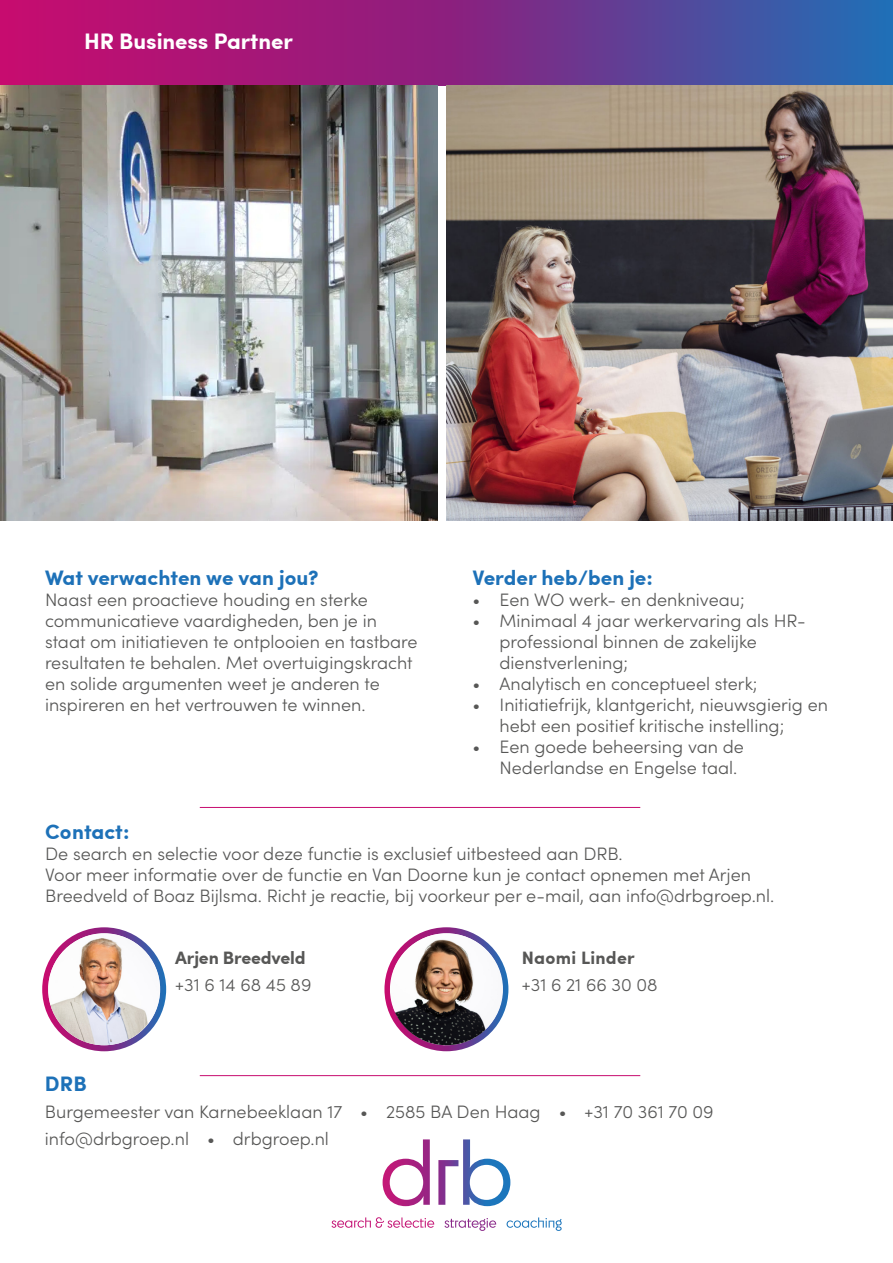
<style>
.page{position:relative;width:893px;height:1263px;background:#fff}
.page>*{position:absolute;margin:0;border:0;box-sizing:border-box;transform-origin:0 0}
.t1{font:700 22.5px "Sofia Pro";letter-spacing:-.005em;color:#fff}
.t2{font:700 21px "Sofia Pro";color:#1d71b8}
.t3{font:300 18px/21px "Sofia Pro";color:#575756}
.t4{font:700 18px "Sofia Pro";letter-spacing:-.01em;color:#575756}
.t5{font:700 18px "Sofia Pro";letter-spacing:.015em;color:#575756}
</style>
<div class="page">
<svg style="left:0;top:0;width:893px;height:85px"></svg>
<img style="left:0;top:85px;width:437px;height:435px">
<img style="left:446px;top:85px;width:447px;height:435px">
<hr style="left:200px;top:1075px;width:440px;height:1px;background:#c70c6f">
<hr style="left:200px;top:807px;width:440px;height:1px;background:#c70c6f">
<svg style="left:383px;top:1139px;width:47px;height:67px"></svg>
<svg style="left:438px;top:1139px;width:72px;height:67px"></svg>
<svg style="left:332px;top:1217px;width:102px;height:11px"></svg>
<svg style="left:444px;top:1218px;width:52px;height:13px"></svg>
<svg style="left:507px;top:1217px;width:55px;height:14px"></svg>
<svg style="left:42px;top:927px;width:124px;height:124px"></svg>
<svg style="left:384px;top:927px;width:124px;height:124px"></svg>
<img style="left:390px;top:933px;width:113px;height:112px;border-radius:50%">
<img style="left:48px;top:933px;width:112px;height:112px;border-radius:50%">
<p class="t1" style="left:84px;top:32px;width:210px">HR Business Partner</p>
<p class="t2" style="left:45px;top:569px;width:275px">Wat verwachten we van jou?</p>
<p class="t3" style="left:45px;top:591px;width:374px">Naast een proactieve houding en sterke communicatieve vaardigheden, ben je in staat om initiatieven te ontplooien en tastbare resultaten te behalen. Met overtuigingskracht en solide argumenten weet je anderen te inspireren en het vertrouwen te winnen.</p>
<p class="t2" style="left:472px;top:569px;width:182px">Verder heb/ben je:</p>
<p class="t3" style="left:472px;top:591px;width:274px">• Een WO werk- en denkniveau;</p>
<p class="t3" style="left:500px;top:612px;width:308px;text-indent:-27px">• Minimaal 4 jaar werkervaring als HR&shy;professional binnen de zakelijke dienstverlening;</p>
<p class="t3" style="left:472px;top:675px;width:286px">• Analytisch en conceptueel sterk;</p>
<p class="t3" style="left:500px;top:696px;width:330px;text-indent:-27px">• Initiatiefrijk, klantgericht, nieuwsgierig en hebt een positief kritische instelling;</p>
<p class="t3" style="left:500px;top:738px;width:246px;text-indent:-27px">• Een goede beheersing van de<br>Nederlandse en Engelse taal.</p>
<p class="t2" style="left:45px;top:824px;width:86px">Contact:</p>
<p class="t3" style="left:45px;top:845px;width:731px">De search en selectie voor deze functie is exclusief uitbesteed aan DRB.<br>Voor meer informatie over de functie en Van Doorne kun je contact opnemen met Arjen<br>Breedveld of Boaz Bijlsma. Richt je reactie, bij voorkeur per e-mail, aan info@drbgroep.nl.</p>
<p class="t4" style="left:175px;top:950px;width:132px">Arjen Breedveld</p>
<p class="t3" style="left:175px;top:976px;width:138px">+31 6 14 68 45 89</p>
<p class="t5" style="left:522px;top:950px;width:114px">Naomi Linder</p>
<p class="t3" style="left:522px;top:976px;width:137px">+31 6 21 66 30 08</p>
<p class="t2" style="left:45px;top:1075px;width:43px">DRB</p>
<p class="t3" style="left:45px;top:1100px;width:670px;line-height:27px">Burgemeester van Karnebeeklaan 17 • 2585 BA Den Haag • +31 70 361 70 09 info@drbgroep.nl • drbgroep.nl</p>
</div>
